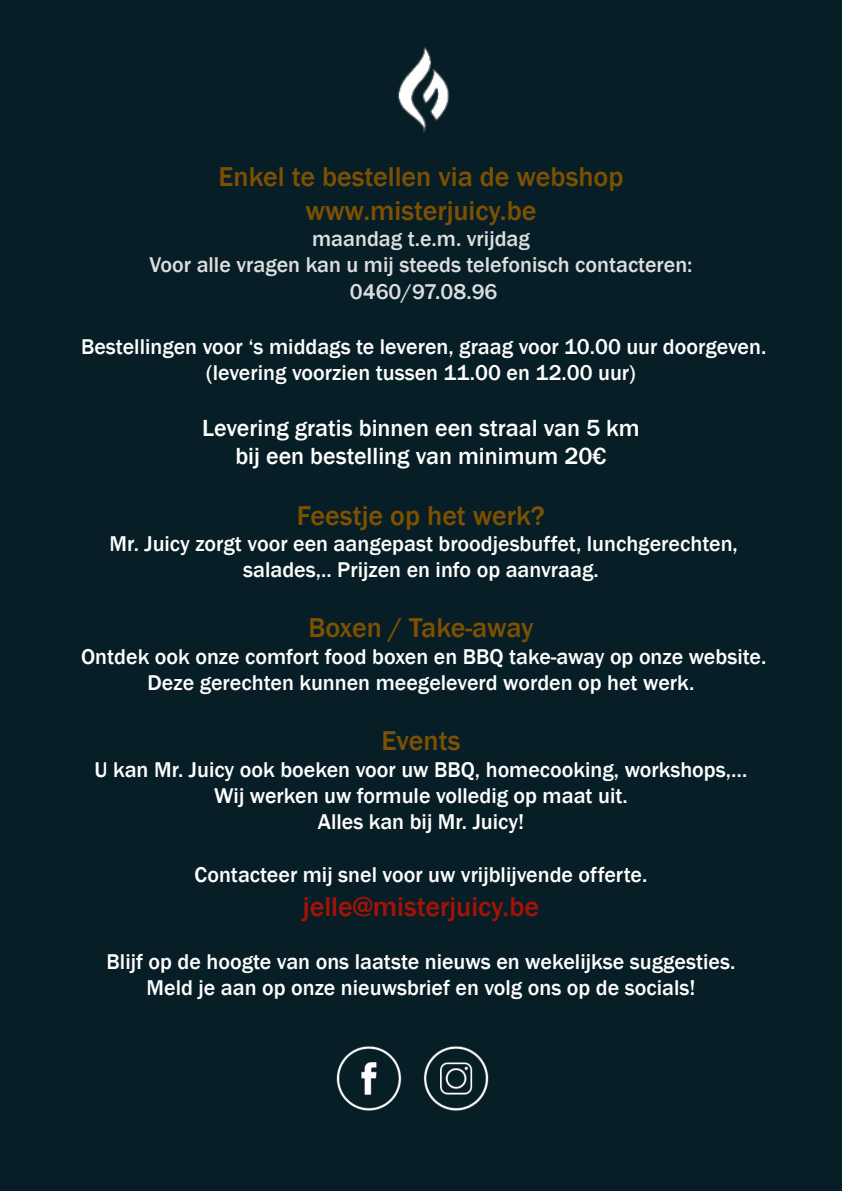
<style>
.page{position:relative;width:842px;height:1191px;background:#081e26}
.page>*{position:absolute;margin:0;border:0;box-sizing:border-box;transform-origin:0 0}
.t1{font:500 28px "Franklin Gothic";color:#7e5100}
.t2{font:500 28px "Franklin Gothic";color:#a61206}
.t3{font:500 24px "Franklin Gothic";color:#fff}
.t4{font:500 22px "Franklin Gothic";color:#fff}
.t5{font:500 22px "Franklin Gothic";color:#dddee0}
</style>
<div class="page">
<img style="left:380px;top:35px;width:82px;height:115px">
<img style="left:331px;top:1038px;width:72px;height:81px">
<img style="left:421px;top:1038px;width:72px;height:81px">
<p class="t1" style="left:218px;top:159px;width:406px">Enkel te bestellen via de webshop</p>
<p class="t1" style="left:306px;top:193px;width:232px">www.misterjuicy.be</p>
<p class="t5" style="left:312px;top:225px;width:219px">maandag t.e.m. vrijdag</p>
<p class="t5" style="left:149px;top:251px;width:545px">Voor alle vragen kan u mij steeds telefonisch contacteren:</p>
<p class="t5" style="left:350px;top:278px;width:149px">0460/97.08.96</p>
<p class="t4" style="left:81px;top:333px;width:687px">Bestellingen voor ‘s middags te leveren, graag voor 10.00 uur doorgeven.</p>
<p class="t4" style="left:206px;top:359px;width:431px">(levering voorzien tussen 11.00 en 12.00 uur)</p>
<p class="t3" style="left:202px;top:413px;width:439px">Levering gratis binnen een straal van 5 km</p>
<p class="t3" style="left:235px;top:441px;width:373px">bij een bestelling van minimum 20€</p>
<p class="t1" style="left:297px;top:498px;width:250px">Feestje op het werk?</p>
<p class="t4" style="left:110px;top:530px;width:630px">Mr. Juicy zorgt voor een aangepast broodjesbuffet, lunchgerechten,</p>
<p class="t4" style="left:243px;top:556px;width:357px">salades,.. Prijzen en info op aanvraag.</p>
<p class="t1" style="left:308px;top:610px;width:226px">Boxen / Take-away</p>
<p class="t4" style="left:81px;top:643px;width:687px">Ontdek ook onze comfort food boxen en BBQ take-away op onze website.</p>
<p class="t4" style="left:148px;top:669px;width:548px">Deze gerechten kunnen meegeleverd worden op het werk.</p>
<p class="t1" style="left:382px;top:723px;width:80px">Events</p>
<p class="t4" style="left:95px;top:755px;width:654px">U kan Mr. Juicy ook boeken voor uw BBQ, homecooking, workshops,…</p>
<p class="t4" style="left:214px;top:782px;width:415px">Wij werken uw formule volledig op maat uit.</p>
<p class="t4" style="left:318px;top:808px;width:208px">Alles kan bij Mr. Juicy!</p>
<p class="t4" style="left:195px;top:861px;width:454px">Contacteer mij snel voor uw vrijblijvende offerte.</p>
<p class="t2" style="left:303px;top:889px;width:238px">jelle@misterjuicy.be</p>
<p class="t4" style="left:107px;top:947px;width:630px">Blijf op de hoogte van ons laatste nieuws en wekelijkse suggesties.</p>
<p class="t4" style="left:147px;top:974px;width:550px">Meld je aan op onze nieuwsbrief en volg ons op de socials!</p>
</div>
